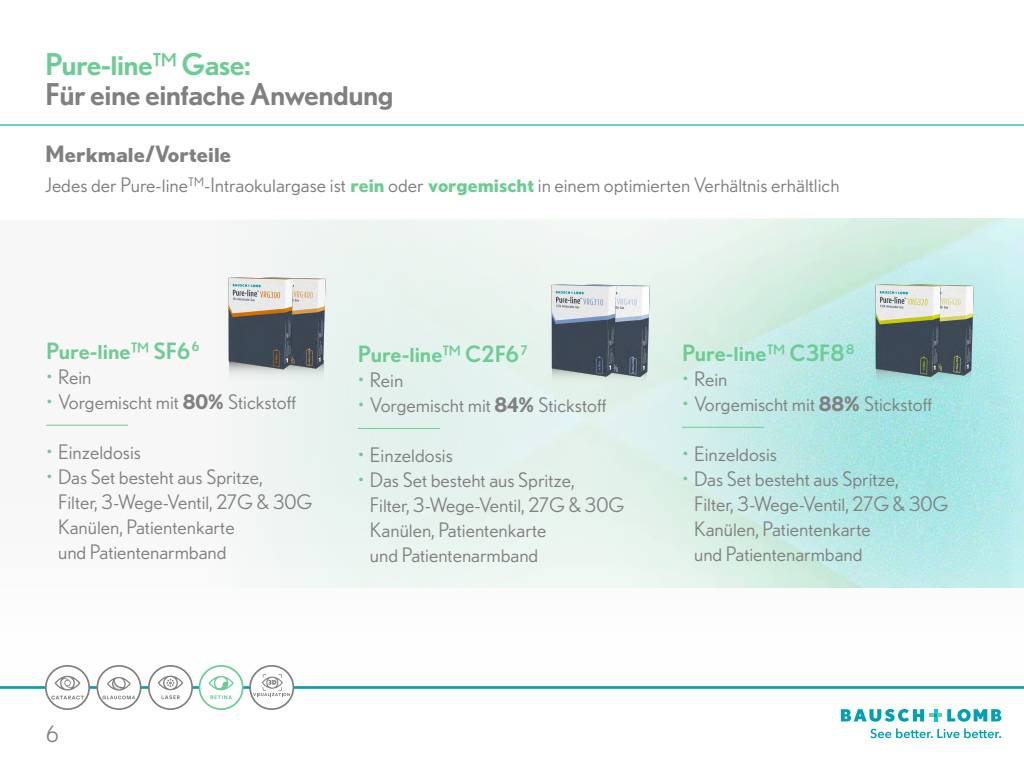
<style>
.page{position:relative;width:1024px;height:768px;background:#fff}
.page>*{position:absolute;margin:0;border:0;box-sizing:border-box;transform-origin:0 0}
.t1{font:500 30px "Nobel BL";letter-spacing:-.02em;color:#808080}
.t2{font:500 30px "Nobel BL";letter-spacing:-.02em;color:#6dcc95}
.t3{font:500 22.5px "Nobel BL";color:#6dcc95}
.t4{font:700 22.5px "Nobel BL";color:#808080}
.t5{font:22.5px "Nobel BL";color:#808080}
.t6{font:20px/25px "Nobel BL";color:#808080}
.s1{font-weight:700;color:#6dcc95}
.s2{color:#6dcc95}
.s3{font-weight:700}
</style>
<div class="page">
<img style="left:46px;top:219px;width:978px;height:368px">
<hr style="left:0;top:124px;width:1024px;height:2px;background:#00a1b2">
<div style="left:229px;top:361px;width:94px;height:25px;background:#e8f1ee"></div>
<img style="left:299px;top:274px;width:34px;height:101px">
<img style="left:222px;top:274px;width:77px;height:115px">
<hr style="left:358px;top:428px;width:82px;height:1px;background:#6dcc95">
<div style="left:552px;top:365px;width:94px;height:25px;background:#e0f2e7"></div>
<img style="left:629px;top:281px;width:25px;height:107px">
<img style="left:545px;top:281px;width:84px;height:107px">
<hr style="left:682px;top:427px;width:82px;height:1px;background:#6dcc95">
<svg style="left:876px;top:379px;width:95px;height:11px"></svg>
<img style="left:941px;top:281px;width:33px;height:98px">
<img style="left:872px;top:281px;width:69px;height:107px">
<hr style="left:46px;top:425px;width:82px;height:1px;background:#6dcc95">
<svg style="left:841px;top:709px;width:83px;height:13px"></svg>
<svg style="left:930px;top:709px;width:71px;height:13px"></svg>
<svg style="left:870px;top:728px;width:131px;height:10px"></svg>
<hr style="left:0;top:686px;width:1024px;height:3px;background:#00a1b2">
<div style="left:199px;top:666px;width:44px;height:43px;background:#fff;border-radius:50%"></div>
<div style="left:199px;top:665px;width:45px;height:45px;border:2px solid #6dcc95;border-radius:50%"></div>
<svg style="left:209px;top:676px;width:25px;height:23px"></svg>
<svg style="left:97px;top:666px;width:44px;height:43px"></svg>
<div style="left:96px;top:665px;width:45px;height:45px;border:2px solid #808080;border-radius:50%"></div>
<svg style="left:102px;top:677px;width:33px;height:22px"></svg>
<svg style="left:46px;top:666px;width:43px;height:43px"></svg>
<div style="left:45px;top:665px;width:45px;height:45px;border:2px solid #808080;border-radius:50%"></div>
<svg style="left:51px;top:676px;width:33px;height:24px"></svg>
<div style="left:149px;top:666px;width:43px;height:43px;background:#fff;border-radius:50%"></div>
<div style="left:148px;top:665px;width:45px;height:45px;border:2px solid #808080;border-radius:50%"></div>
<svg style="left:158px;top:676px;width:25px;height:23px"></svg>
<div style="left:250px;top:666px;width:43px;height:43px;background:#fff;border-radius:50%"></div>
<div style="left:249px;top:665px;width:45px;height:45px;border:2px solid #808080;border-radius:50%"></div>
<svg style="left:253px;top:674px;width:37px;height:22px"></svg>
<h1 class="t2" style="left:45px;top:46px;width:207px">Pure-line™ Gase:</h1>
<h1 class="t1" style="left:45px;top:77px;width:350px">Für eine einfache Anwendung</h1>
<p class="t4" style="left:45px;top:140px;width:188px">Merkmale/Vorteile</p>
<p class="t6" style="left:45px;top:172px;width:796px">Jedes der Pure-line™-Intraokulargase ist <span class="s1">rein</span> oder <span class="s1">vorgemischt</span> in einem optimierten Verhältnis erhältlich</p>
<p class="t3" style="left:46px;top:338px;width:155px">Pure-line™ SF6<sup>6</sup></p>
<p class="t6" style="left:46px;top:364px;width:47px"><span class="s2">•</span> Rein</p>
<p class="t6" style="left:46px;top:389px;width:251px"><span class="s2">•</span> Vorgemischt mit <span class="s3">80%</span> Stickstoff</p>
<p class="t6" style="left:46px;top:439px;width:97px"><span class="s2">•</span> Einzeldosis</p>
<p class="t6" style="left:58px;top:464px;width:256px;text-indent:-12px"><span class="s2">•</span> Das Set besteht aus Spritze,<br>Filter, 3-Wege-Ventil, 27G &amp; 30G<br>Kanülen, Patientenkarte<br>und Patientenarmband</p>
<p class="t3" style="left:358px;top:341px;width:171px">Pure-line™ C2F6<sup>7</sup></p>
<p class="t6" style="left:358px;top:367px;width:47px"><span class="s2">•</span> Rein</p>
<p class="t6" style="left:358px;top:392px;width:250px"><span class="s2">•</span> Vorgemischt mit <span class="s3">84%</span> Stickstoff</p>
<p class="t6" style="left:358px;top:442px;width:97px"><span class="s2">•</span> Einzeldosis</p>
<p class="t6" style="left:370px;top:467px;width:256px;text-indent:-12px"><span class="s2">•</span> Das Set besteht aus Spritze,<br>Filter, 3-Wege-Ventil, 27G &amp; 30G<br>Kanülen, Patientenkarte<br>und Patientenarmband</p>
<p class="t3" style="left:682px;top:340px;width:174px">Pure-line™ C3F8<sup>8</sup></p>
<p class="t6" style="left:682px;top:366px;width:47px"><span class="s2">•</span> Rein</p>
<p class="t6" style="left:682px;top:391px;width:251px"><span class="s2">•</span> Vorgemischt mit <span class="s3">88%</span> Stickstoff</p>
<p class="t6" style="left:682px;top:441px;width:97px"><span class="s2">•</span> Einzeldosis</p>
<p class="t6" style="left:694px;top:466px;width:256px;text-indent:-12px"><span class="s2">•</span> Das Set besteht aus Spritze,<br>Filter, 3-Wege-Ventil, 27G &amp; 30G<br>Kanülen, Patientenkarte<br>und Patientenarmband</p>
<p class="t5" style="left:46px;top:721px;width:14px">6</p>
</div>
